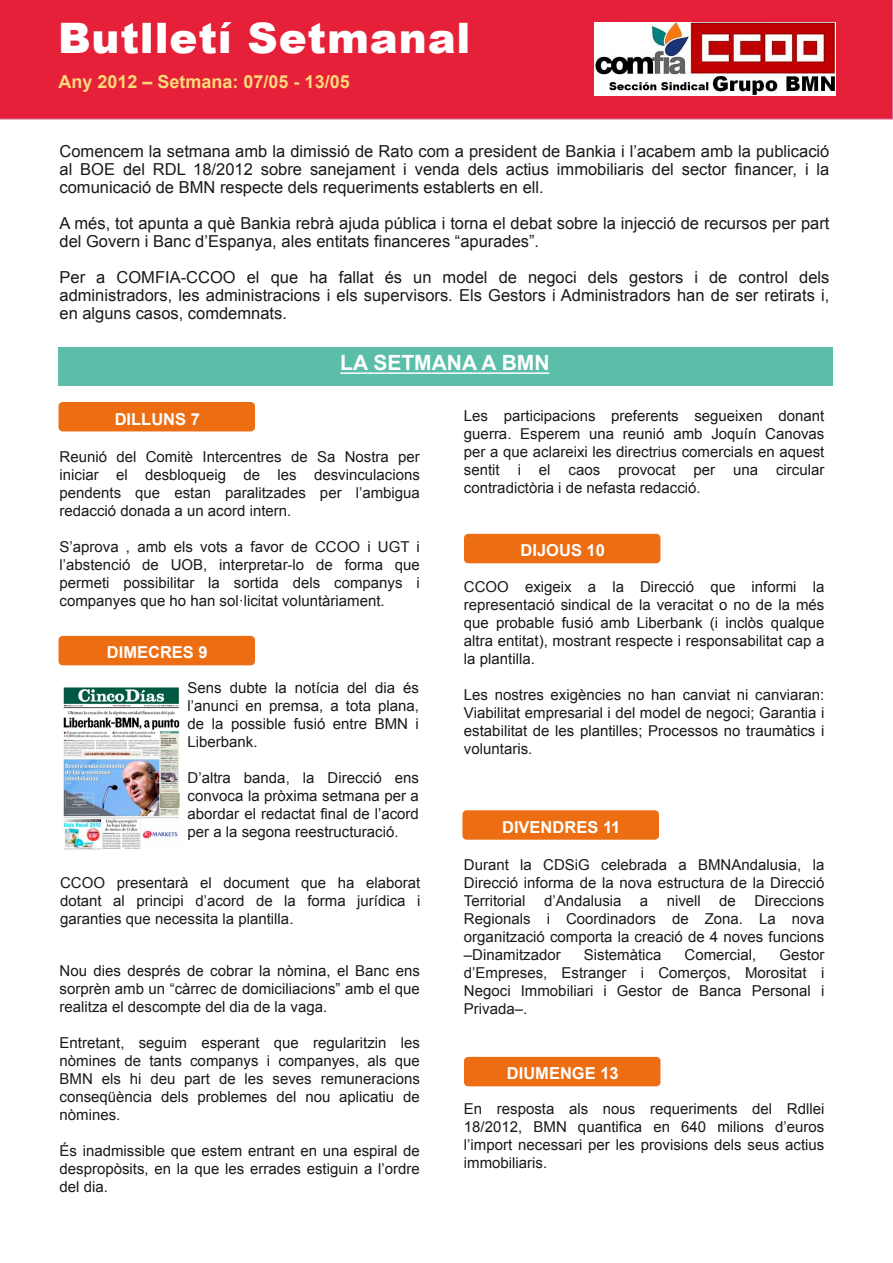
<style>
.page{position:relative;width:893px;height:1263px;background:#fff}
.page>*{position:absolute;margin:0;border:0;box-sizing:border-box;transform-origin:0 0}
.t1{font:900 42px "Arial";letter-spacing:.02em;color:#fff}
.t2{font:700 21px "Arial";color:#fff}
.t3{font:700 18px "Arial";color:#fed97a}
.t4{font:16.5px/18px "Arial";color:#1a1917;text-align:justify}
.t5{font:700 16.5px "Arial";color:#fff}
.t6{font:15px/18px "Arial";color:#1a1917;text-align:justify}
</style>
<div class="page">
<div style="left:0;top:0;width:893px;height:119px;background:#e52038"></div>
<img style="left:595px;top:22px;width:241px;height:73px">
<div style="left:58px;top:347px;width:774px;height:39px;background:#5abea8"></div>
<svg style="left:340px;top:372px;width:209px;height:2px"></svg>
<div style="left:58px;top:636px;width:197px;height:29px;background:#ed6e12;border-radius:4px"></div>
<div style="left:464px;top:534px;width:196px;height:29px;background:#ed6e12;border-radius:4px"></div>
<div style="left:58px;top:402px;width:197px;height:29px;background:#ed6e12;border-radius:4px"></div>
<div style="left:462px;top:810px;width:197px;height:30px;background:#ed6e12;border-radius:4px"></div>
<div style="left:464px;top:1057px;width:196px;height:29px;background:#ed6e12;border-radius:4px"></div>
<img style="left:63px;top:687px;width:117px;height:163px">
<h1 class="t1" style="left:58px;top:14px;width:414px">Butlletí Setmanal</h1>
<p class="t3" style="left:58px;top:71px;width:293px">Any 2012 – Setmana: 07/05 - 13/05</p>
<p class="t4" style="left:60px;top:142px;width:771px">Comencem la setmana amb la dimissió de Rato com a president de Bankia i l’acabem amb la publicació al BOE del RDL 18/2012 sobre sanejament i venda dels actius immobiliaris del sector financer, i la comunicació de BMN respecte dels requeriments establerts en ell.</p>
<p class="t4" style="left:60px;top:214px;width:771px">A més, tot apunta a què Bankia rebrà ajuda pública i torna el debat sobre la injecció de recursos per part del Govern i Banc d’Espanya, ales entitats financeres “apurades”.</p>
<p class="t4" style="left:60px;top:268px;width:771px">Per a COMFIA-CCOO el que ha fallat és un model de negoci dels gestors i de control dels administradors, les administracions i els supervisors. Els Gestors i Administradors han de ser retirats i, en alguns casos, comdemnats.</p>
<h2 class="t2" style="left:340px;top:350px;width:211px">LA SETMANA A BMN</h2>
<p class="t5" style="left:115px;top:409px;width:87px">DILLUNS 7</p>
<p class="t6" style="left:60px;top:447px;width:362px">Reunió del Comitè Intercentres de Sa Nostra per iniciar el desbloqueig de les desvinculacions pendents que estan paralitzades per l’ambigua redacció donada a un acord intern.</p>
<p class="t6" style="left:60px;top:537px;width:362px">S’aprova , amb els vots a favor de CCOO i UGT i l’abstenció de UOB, interpretar-lo de forma que permeti possibilitar la sortida dels companys i companyes que ho han sol·licitat voluntàriament.</p>
<p class="t5" style="left:107px;top:643px;width:102px">DIMECRES 9</p>
<p class="t6" style="left:188px;top:679px;width:233px">Sens dubte la notícia del dia és l’anunci en premsa, a tota plana, de la possible fusió entre BMN i Liberbank.</p>
<p class="t6" style="left:188px;top:769px;width:233px">D’altra banda, la Direcció ens convoca la pròxima setmana per a abordar el redactat final de l’acord per a la segona reestructuració.</p>
<p class="t6" style="left:60px;top:874px;width:362px">CCOO presentarà el document que ha elaborat dotant al principi d’acord de la forma jurídica i garanties que necessita la plantilla.</p>
<p class="t6" style="left:60px;top:962px;width:362px">Nou dies després de cobrar la nòmina, el Banc ens sorprèn amb un “càrrec de domiciliacions” amb el que realitza el descompte del dia de la vaga.</p>
<p class="t6" style="left:60px;top:1034px;width:362px">Entretant, seguim esperant que regularitzin les nòmines de tants companys i companyes, als que BMN els hi deu part de les seves remuneracions conseqüència dels problemes del nou aplicatiu de nòmines.</p>
<p class="t6" style="left:60px;top:1142px;width:362px">És inadmissible que estem entrant en una espiral de despropòsits, en la que les errades estiguin a l’ordre del dia.</p>
<p class="t6" style="left:464px;top:407px;width:362px">Les participacions preferents segueixen donant guerra. Esperem una reunió amb Joquín Canovas per a que aclareixi les directrius comercials en aquest sentit i el caos provocat per una circular contradictòria i de nefasta redacció.</p>
<p class="t5" style="left:521px;top:541px;width:86px">DIJOUS 10</p>
<p class="t6" style="left:464px;top:578px;width:362px">CCOO exigeix a la Direcció que informi la representació sindical de la veracitat o no de la més que probable fusió amb Liberbank (i inclòs qualque altra entitat), mostrant respecte i responsabilitat cap a la plantilla.</p>
<p class="t6" style="left:464px;top:686px;width:362px">Les nostres exigències no han canviat ni canviaran:<br>Viabilitat empresarial i del model de negoci; Garantia i estabilitat de les plantilles; Processos no traumàtics i voluntaris.</p>
<p class="t5" style="left:502px;top:817px;width:120px">DIVENDRES 11</p>
<p class="t6" style="left:464px;top:856px;width:362px">Durant la CDSiG celebrada a BMNAndalusia, la Direcció informa de la nova estructura de la Direcció Territorial d’Andalusia a nivell de Direccions Regionals i Coordinadors de Zona. La nova organització comporta la creació de 4 noves funcions –Dinamitzador</p>
<p class="t6" style="left:464px;top:946px;width:362px;text-indent:315px">Gestor d’Empreses, Estranger i Comerços, Morositat i Negoci Immobiliari i Gestor de Banca Personal i Privada–.</p>
<p class="t6" style="left:584px;top:946px;width:79px">Sistemàtica</p>
<p class="t6" style="left:684px;top:946px;width:73px">Comercial,</p>
<p class="t5" style="left:507px;top:1064px;width:113px">DIUMENGE 13</p>
<p class="t6" style="left:464px;top:1100px;width:362px">En resposta als nous requeriments del Rdllei 18/2012, BMN quantifica en 640 milions d’euros l’import necessari per les provisions dels seus actius immobiliaris.</p>
</div>
